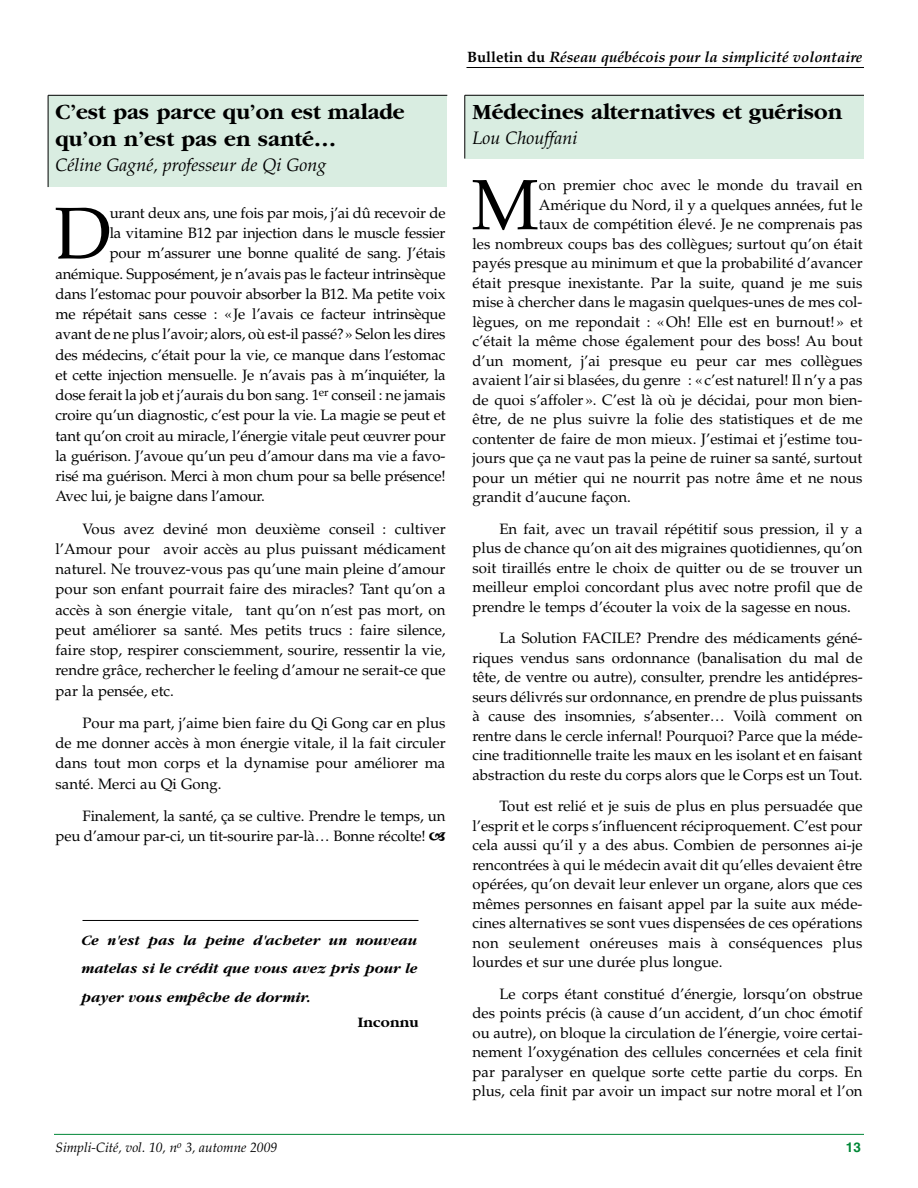
<style>
.page{position:relative;width:918px;height:1188px;background:#fff}
.page>*{position:absolute;margin:0;border:0;box-sizing:border-box;transform-origin:0 0}
.t1{font:73.35px "Palatino";color:#000}
.t2{font:71.1px "Palatino";color:#000}
.t3{font:700 22.5px/27px "Garamond";color:#000}
.t4{font:italic 18px "Palatino";color:#000}
.t5{font:15px/19.5px "Palatino";color:#000;text-align:justify}
.t6{font:italic 700 15px/28.5px "Garamond";color:#000;text-align:justify}
.t7{font:italic 700 15px "Palatino";color:#000}
.t8{font:700 15px "Garamond";color:#000}
.t9{font:italic 13.5px "Palatino";color:#000}
.t10{font:700 13.5px "Helvetica";color:#018737}
.s1{font-style:normal}
</style>
<div class="page">
<div style="left:48px;top:95px;width:399px;height:92px;background:#d9ede1"></div>
<hr style="left:48px;top:95px;width:399px;height:1px;background:#000">
<hr style="left:48px;top:95px;width:1px;height:92px;background:#000">
<div style="left:465px;top:95px;width:399px;height:64px;background:#d9ede1"></div>
<hr style="left:465px;top:95px;width:399px;height:1px;background:#000">
<hr style="left:465px;top:95px;width:1px;height:64px;background:#000">
<hr style="left:82px;top:920px;width:336px;height:1px;background:#000">
<hr style="left:466px;top:67px;width:398px;height:1px;background:#000">
<hr style="left:54px;top:1134px;width:810px;height:1px;background:#018737">
<h3 class="t3" style="left:56px;top:98px;width:351px">C’est pas parce qu’on est malade qu’on n’est pas en santé…</h3>
<p class="t4" style="left:56px;top:157px;width:272px">Céline Gagné, professeur de Qi Gong</p>
<h1 class="t1" style="left:54px;top:205px;width:58px">D</h1>
<p class="t5" style="left:110px;top:205px;width:337px">urant deux ans, une fois par mois, j’ai dû recevoir de</p>
<p class="t5" style="left:110px;top:225px;width:337px">la vitamine B12 par injection dans le muscle fessier</p>
<p class="t5" style="left:110px;top:245px;width:337px">pour m’assurer une bonne qualité de sang. J’étais</p>
<p class="t5" style="left:56px;top:266px;width:392px">anémique. Supposément, je n’avais pas le facteur intrinsèque</p>
<p class="t5" style="left:56px;top:286px;width:392px">dans l’estomac pour pouvoir absorber la B12. Ma petite voix</p>
<p class="t5" style="left:56px;top:306px;width:392px">me répétait sans cesse : «Je l’avais ce facteur intrinsèque</p>
<p class="t5" style="left:56px;top:326px;width:392px">avant de ne plus l’avoir; alors, où est-il passé?» Selon les dires</p>
<p class="t5" style="left:56px;top:347px;width:392px">des médecins, c’était pour la vie, ce manque dans l’estomac</p>
<p class="t5" style="left:56px;top:367px;width:392px">et cette injection mensuelle. Je n’avais pas à m’inquiéter, la</p>
<p class="t5" style="left:56px;top:387px;width:392px">dose ferait la job et j’aurais du bon sang. 1<sup>er</sup> conseil : ne jamais</p>
<p class="t5" style="left:55px;top:407px;width:392px">croire qu’un diagnostic, c’est pour la vie. La magie se peut et</p>
<p class="t5" style="left:55px;top:428px;width:392px">tant qu’on croit au miracle, l’énergie vitale peut œuvrer pour</p>
<p class="t5" style="left:55px;top:448px;width:392px">la guérison. J’avoue qu’un peu d’amour dans ma vie a favo-</p>
<p class="t5" style="left:55px;top:468px;width:392px">risé ma guérison. Merci à mon chum pour sa belle présence!</p>
<p class="t5" style="left:55px;top:488px;width:211px">Avec lui, je baigne dans l’amour.</p>
<p class="t5" style="left:55px;top:520px;width:392px;line-height:20.2px;text-indent:27px">Vous avez deviné mon deuxième conseil : cultiver l’Amour pour avoir accès au plus puissant médicament naturel. Ne trouvez-vous pas qu’une main pleine d’amour pour son enfant pourrait faire des miracles? Tant qu’on a accès à son énergie vitale, tant qu’on n’est pas mort, on peut améliorer sa santé. Mes petits trucs : faire silence, faire stop, respirer consciemment, sourire, ressentir la vie, rendre grâce, rechercher le feeling d’amour ne serait-ce que par la pensée, etc.</p>
<p class="t5" style="left:55px;top:714px;width:392px;line-height:20.2px;text-indent:27px">Pour ma part, j’aime bien faire du Qi Gong car en plus de me donner accès à mon énergie vitale, il la fait circuler dans tout mon corps et la dynamise pour améliorer ma santé. Merci au Qi Gong.</p>
<p class="t5" style="left:55px;top:807px;width:392px;line-height:20.2px;text-indent:27px">Finalement, la santé, ça se cultive. Prendre le temps, un peu d’amour par-ci, un tit-sourire par-là… Bonne récolte!</p>
<p class="t6" style="left:82px;top:925px;width:337px">Ce n'est pas la peine d'acheter un nouveau matelas si le crédit que vous avez pris pour le payer vous empêche de dormir.</p>
<p class="t8" style="left:358px;top:1013px;width:62px">Inconnu</p>
<p class="t7" style="left:467px;top:51px;width:397px"><span class="s1">Bulletin du</span> Réseau québécois pour la simplicité volontaire</p>
<h3 class="t3" style="left:472px;top:98px;width:371px">Médecines alternatives et guérison</h3>
<p class="t4" style="left:472px;top:130px;width:106px">Lou Chouffani</p>
<h2 class="t2" style="left:472px;top:178px;width:69px">M</h2>
<p class="t5" style="left:539px;top:177px;width:325px">on premier choc avec le monde du travail en</p>
<p class="t5" style="left:539px;top:197px;width:325px">Amérique du Nord, il y a quelques années, fut le</p>
<p class="t5" style="left:539px;top:216px;width:325px">taux de compétition élevé. Je ne comprenais pas</p>
<p class="t5" style="left:472px;top:236px;width:392px">les nombreux coups bas des collègues; surtout qu’on était</p>
<p class="t5" style="left:472px;top:255px;width:392px">payés presque au minimum et que la probabilité d’avancer</p>
<p class="t5" style="left:472px;top:275px;width:392px">était presque inexistante. Par la suite, quand je me suis</p>
<p class="t5" style="left:472px;top:294px;width:392px">mise à chercher dans le magasin quelques-unes de mes col-</p>
<p class="t5" style="left:472px;top:314px;width:392px">lègues, on me repondait : « Oh! Elle est en burnout! » et</p>
<p class="t5" style="left:472px;top:333px;width:392px">c’était la même chose également pour des boss! Au bout</p>
<p class="t5" style="left:472px;top:353px;width:392px">d’un moment, j’ai presque eu peur car mes collègues</p>
<p class="t5" style="left:472px;top:372px;width:392px">avaient l’air si blasées, du genre : « c’est naturel! Il n’y a pas</p>
<p class="t5" style="left:472px;top:392px;width:392px">de quoi s’affoler ». C’est là où je décidai, pour mon bien-</p>
<p class="t5" style="left:472px;top:411px;width:392px">être, de ne plus suivre la folie des statistiques et de me</p>
<p class="t5" style="left:472px;top:431px;width:392px">contenter de faire de mon mieux. J’estimai et j’estime tou-</p>
<p class="t5" style="left:472px;top:450px;width:392px">jours que ça ne vaut pas la peine de ruiner sa santé, surtout</p>
<p class="t5" style="left:472px;top:470px;width:392px">pour un métier qui ne nourrit pas notre âme et ne nous</p>
<p class="t5" style="left:472px;top:489px;width:160px">grandit d’aucune façon.</p>
<p class="t5" style="left:472px;top:521px;width:392px;text-indent:27px">En fait, avec un travail répétitif sous pression, il y a plus de chance qu’on ait des migraines quotidiennes, qu’on soit tiraillés entre le choix de quitter ou de se trouver un meilleur emploi concordant plus avec notre profil que de prendre le temps d’écouter la voix de la sagesse en nous.</p>
<p class="t5" style="left:472px;top:630px;width:392px;text-indent:27px">La Solution FACILE? Prendre des médicaments géné&shy;riques vendus sans ordonnance (banalisation du mal de tête, de ventre ou autre), consulter, prendre les antidépres&shy;seurs délivrés sur ordonnance, en prendre de plus puissants à cause des insomnies, s’absenter… Voilà comment on rentre dans le cercle infernal! Pourquoi? Parce que la méde&shy;cine traditionnelle traite les maux en les isolant et en faisant abstraction du reste du corps alors que le Corps est un Tout.</p>
<p class="t5" style="left:472px;top:798px;width:392px;text-indent:27px">Tout est relié et je suis de plus en plus persuadée que l’esprit et le corps s’influencent réciproquement. C’est pour cela aussi qu’il y a des abus. Combien de personnes ai-je rencontrées à qui le médecin avait dit qu’elles devaient être opérées, qu’on devait leur enlever un organe, alors que ces mêmes personnes en faisant appel par la suite aux méde&shy;cines alternatives se sont vues dispensées de ces opérations non seulement onéreuses mais à conséquences plus lourdes et sur une durée plus longue.</p>
<p class="t5" style="left:472px;top:986px;width:392px;text-indent:27px">Le corps étant constitué d’énergie, lorsqu’on obstrue des points précis (à cause d’un accident, d’un choc émotif ou autre), on bloque la circulation de l’énergie, voire certai&shy;nement l’oxygénation des cellules concernées et cela finit par paralyser en quelque sorte cette partie du corps. En plus, cela finit par avoir un impact sur notre moral et l’on</p>
<p class="t9" style="left:56px;top:1142px;width:223px">Simpli-Cité, vol. 10, n<sup>o</sup> 3, automne 2009</p>
<p class="t10" style="left:846px;top:1142px;width:17px">13</p>
</div>
